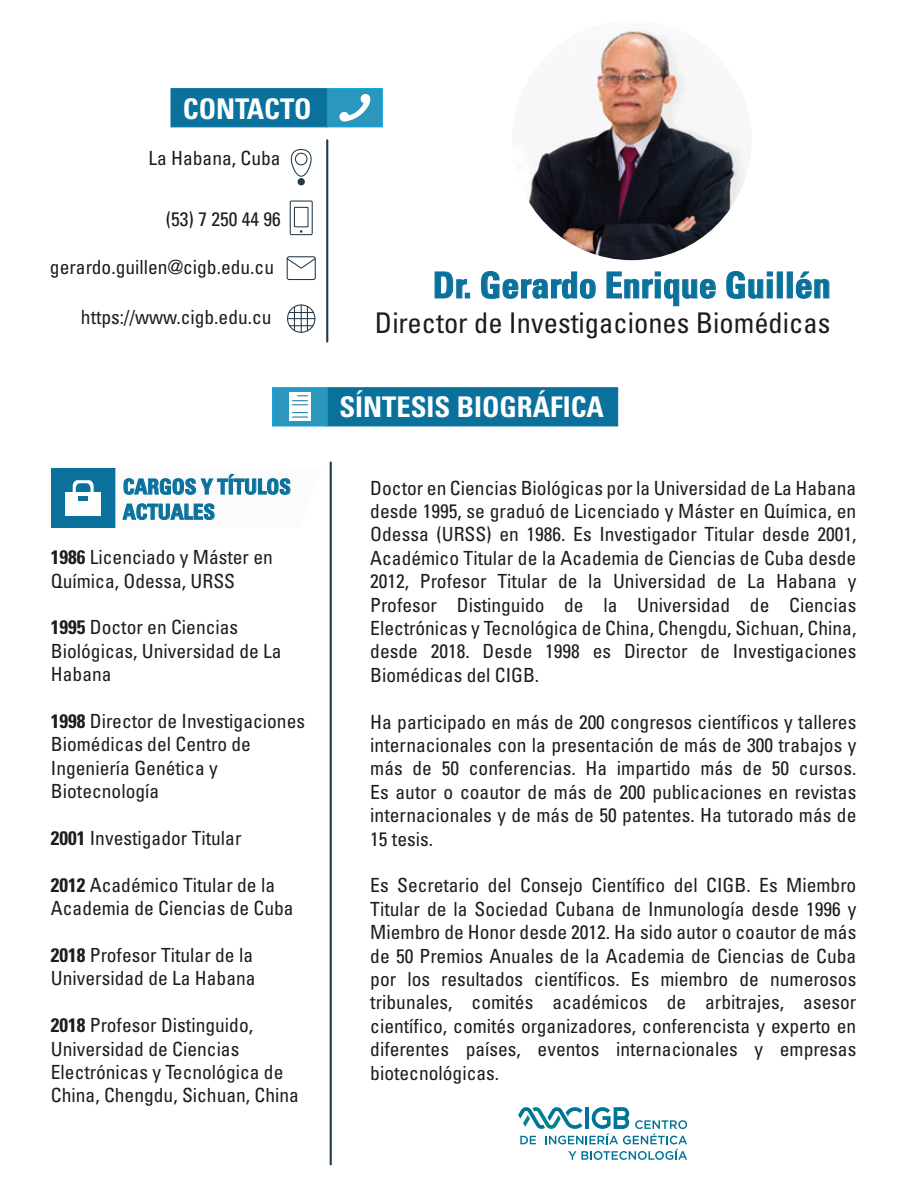
<style>
.page{position:relative;width:919px;height:1189px;background:#fff}
.page>*{position:absolute;margin:0;border:0;box-sizing:border-box;transform-origin:0 0}
.t1{font:36px "Univers LT 67 Bd Cn";color:#09719c}
.t2{font:28.5px "Univers LT 57 Cn";color:#1d1d1b}
.t3{font:28.5px "Univers LT 67 Bd Cn";color:#fff}
.t4{font:21px/25.2px "Univers LT 67 Bd Cn";color:#09719c}
.t5{font:19.5px/23.4px "Univers LT 57 Cn";color:#1d1d1b}
.s1{font-family:"Univers LT 67 Bd Cn"}
</style>
<div class="page">
<div style="left:171px;top:88px;width:157px;height:39px;background:#09719c;border:1px solid #09719c"></div>
<div style="left:327px;top:387px;width:291px;height:39px;background:#09719c;border:1px solid #09719c"></div>
<div style="left:287px;top:304px;width:28px;height:29px;border:1px solid #223a49;border-radius:50%"></div>
<svg style="left:287px;top:305px;width:28px;height:27px"></svg>
<div style="left:287px;top:256px;width:29px;height:24px;border:1px solid #223a49;border-radius:2px"></div>
<svg style="left:286px;top:257px;width:30px;height:12px"></svg>
<div style="left:290px;top:200px;width:23px;height:35px;border:1px solid #223a49"></div>
<div style="left:294px;top:207px;width:14px;height:20px;border:1px solid #223a49"></div>
<svg style="left:290px;top:149px;width:22px;height:31px"></svg>
<div style="left:295px;top:153px;width:12px;height:12px;border:1px solid #223a49;border-radius:50%"></div>
<div style="left:297px;top:178px;width:8px;height:7px;background:#223a49;border-radius:50%"></div>
<div style="left:327px;top:88px;width:55px;height:39px;background:#2c97bc;border:1px solid #009fe3"></div>
<svg style="left:339px;top:94px;width:31px;height:28px"></svg>
<hr style="left:330px;top:462px;width:2px;height:702px;background:#223a49">
<hr style="left:326px;top:140px;width:2px;height:201px;background:#223a49">
<img style="left:512px;top:21px;width:240px;height:239px;border-radius:117px">
<svg style="left:435px;top:272px;width:35px;height:26px"></svg>
<svg style="left:481px;top:271px;width:114px;height:28px"></svg>
<svg style="left:607px;top:272px;width:108px;height:34px"></svg>
<svg style="left:726px;top:271px;width:46px;height:28px"></svg>
<div style="left:777px;top:272px;width:5px;height:26px;border:1px solid #09719c"></div>
<div style="left:787px;top:272px;width:5px;height:26px;border:1px solid #09719c"></div>
<svg style="left:796px;top:272px;width:33px;height:27px"></svg>
<svg style="left:518px;top:1107px;width:169px;height:53px"></svg>
<div style="left:51px;top:468px;width:64px;height:60px;background:#09719c"></div>
<div style="left:65px;top:492px;width:36px;height:24px;background:#fff"></div>
<svg style="left:73px;top:480px;width:21px;height:12px"></svg>
<div style="left:79px;top:496px;width:9px;height:5px;background:#09719c"></div>
<svg style="left:115px;top:468px;width:176px;height:60px"></svg>
<div style="left:272px;top:387px;width:56px;height:39px;background:#2c97bc;border:1px solid #009fe3"></div>
<div style="left:289px;top:392px;width:22px;height:29px;background:#fff"></div>
<svg style="left:292px;top:395px;width:16px;height:10px"></svg>
<svg style="left:292px;top:412px;width:16px;height:6px"></svg>
<h2 class="t3" style="left:183px;top:91px;width:130px">CONTACTO</h2>
<p class="t5" style="left:148px;top:146px;width:134px">La Habana, Cuba</p>
<p class="t5" style="left:166px;top:207px;width:116px">(53) 7 250 44 96</p>
<p class="t5" style="left:50px;top:255px;width:226px">gerardo.guillen@cigb.edu.cu</p>
<p class="t5" style="left:81px;top:306px;width:192px">https://www.cigb.edu.cu</p>
<p class="t4" style="left:123px;top:474px;width:170px">CARGOS Y TÍTULOS<br>ACTUALES</p>
<p class="t5" style="left:51px;top:545px;width:223px"><span class="s1">1986</span> Licenciado y Máster en<br>Química, Odessa, URSS</p>
<p class="t5" style="left:51px;top:615px;width:232px"><span class="s1">1995</span> Doctor en Ciencias<br>Biológicas, Universidad de La<br>Habana</p>
<p class="t5" style="left:51px;top:709px;width:256px"><span class="s1">1998</span> Director de Investigaciones<br>Biomédicas del Centro de<br>Ingeniería Genética y<br>Biotecnología</p>
<p class="t5" style="left:51px;top:826px;width:192px"><span class="s1">2001</span> Investigador Titular</p>
<p class="t5" style="left:51px;top:873px;width:244px"><span class="s1">2012</span> Académico Titular de la<br>Academia de Ciencias de Cuba</p>
<p class="t5" style="left:51px;top:943px;width:206px"><span class="s1">2018</span> Profesor Titular de la<br>Universidad de La Habana</p>
<p class="t5" style="left:51px;top:1013px;width:250px"><span class="s1">2018</span> Profesor Distinguido,<br>Universidad de Ciencias<br>Electrónicas y Tecnológica de<br>China, Chengdu, Sichuan, China</p>
<h1 class="t1" style="left:433px;top:263px;width:399px">Dr. Gerardo Enrique Guillén</h1>
<h2 class="t2" style="left:375px;top:305px;width:457px">Director de Investigaciones Biomédicas</h2>
<h2 class="t3" style="left:339px;top:389px;width:266px">SÍNTESIS BIOGRÁFICA</h2>
<p class="t5" style="left:370px;top:476px;width:488px;text-align:justify">Doctor en Ciencias Biológicas por la Universidad de La Habana desde 1995, se graduó de Licenciado y Máster en Química, en Odessa (URSS) en 1986. Es Investigador Titular desde 2001, Académico Titular de la Academia de Ciencias de Cuba desde 2012, Profesor Titular de la Universidad de La Habana y Profesor Distinguido de la Universidad de Ciencias Electrónicas y Tecnológica de China, Chengdu, Sichuan, China, desde 2018. Desde 1998 es Director de Investigaciones Biomédicas del CIGB.</p>
<p class="t5" style="left:370px;top:710px;width:488px;text-align:justify">Ha participado en más de 200 congresos científicos y talleres internacionales con la presentación de más de 300 trabajos y más de 50 conferencias. Ha impartido más de 50 cursos.<br>Es autor o coautor de más de 200 publicaciones en revistas internacionales y de más de 50 patentes. Ha tutorado más de 15 tesis.</p>
<p class="t5" style="left:370px;top:873px;width:488px;text-align:justify">Es Secretario del Consejo Científico del CIGB. Es Miembro Titular de la Sociedad Cubana de Inmunología desde 1996 y Miembro de Honor desde 2012. Ha sido autor o coautor de más de 50 Premios Anuales de la Academia de Ciencias de Cuba por los resultados científicos. Es miembro de numerosos tribunales, comités académicos de arbitrajes, asesor científico, comités organizadores, conferencista y experto en diferentes países, eventos internacionales y empresas biotecnológicas.</p>
</div>
